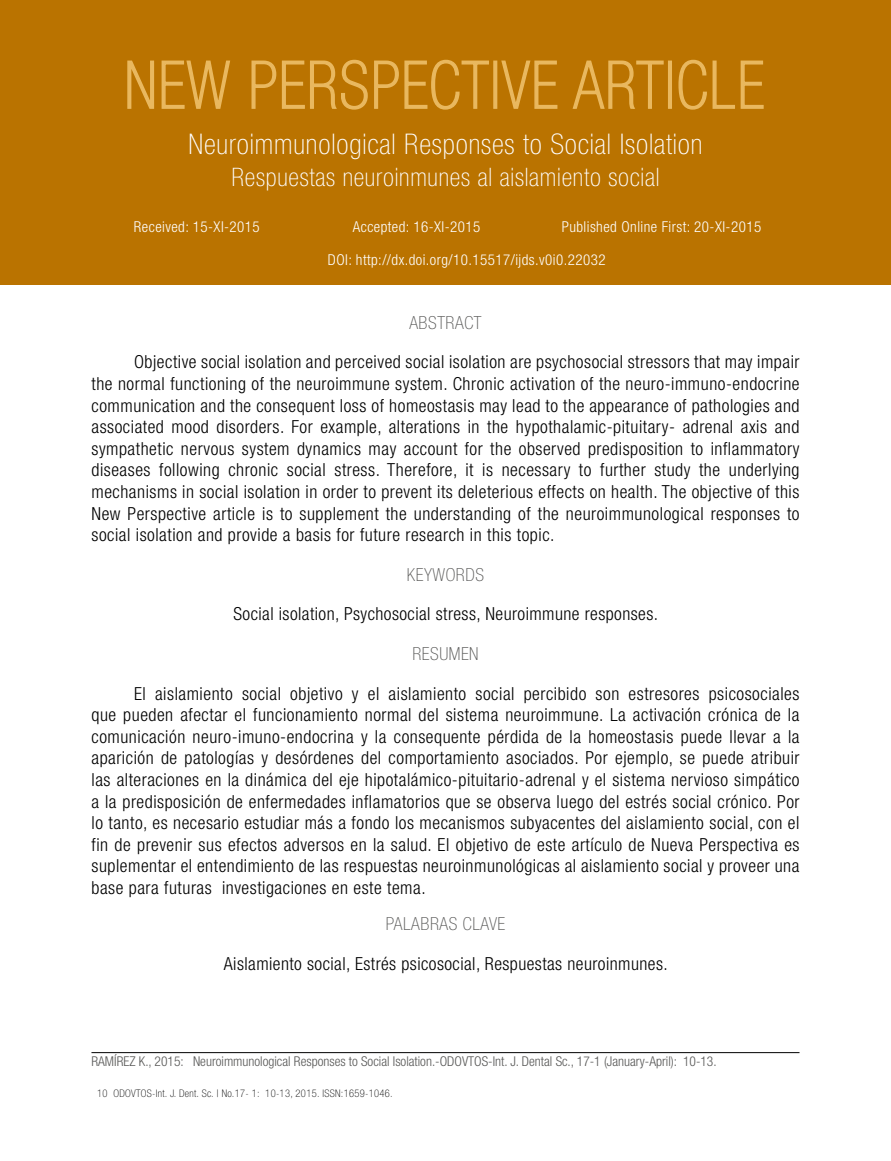
<style>
.page{position:relative;width:891px;height:1161px;background:#fff}
.page>*{position:absolute;margin:0;border:0;box-sizing:border-box;transform-origin:0 0}
.t1{font:100 condensed 28.5px "Helvetica Neue LT Std";letter-spacing:.03em;color:#fff}
.t2{font:100 condensed 25.5px "Helvetica Neue LT Std";letter-spacing:.03em;color:#fff}
.t3{font:300 condensed 18px/21.6px "Helvetica Neue LT Std";letter-spacing:.025em;color:#000;text-align:justify}
.t4{font:100 condensed 18px "Helvetica Neue LT Std";letter-spacing:.03em;color:#575756}
.t5{font:300 condensed 15px "Helvetica Neue LT Std";letter-spacing:.03em;color:#fff}
.t6{font:300 condensed 13.5px "Helvetica Neue LT Std";color:#575756}
.t7{font:100 condensed 10.5px "Helvetica Neue LT Std";letter-spacing:.03em;color:#000}
</style>
<div class="page">
<hr style="left:91px;top:1052px;width:709px;height:1px;background:#000">
<div style="left:0;top:0;width:891px;height:285px;background:#ba7300"></div>
<svg style="left:127px;top:59px;width:637px;height:51px"></svg>
<hr style="left:890px;top:0;width:1px;height:1161px;background:#ba7300">
<h1 class="t1" style="left:189px;top:128px;width:515px">Neuroimmunological Responses to Social Isolation</h1>
<h2 class="t2" style="left:231px;top:163px;width:430px">Respuestas neuroinmunes al aislamiento social</h2>
<p class="t5" style="left:134px;top:218px;width:127px">Received: 15-XI-2015</p>
<p class="t5" style="left:353px;top:218px;width:129px">Accepted: 16-XI-2015</p>
<p class="t5" style="left:562px;top:218px;width:201px">Published Online First: 20-XI-2015</p>
<p class="t5" style="left:328px;top:251px;width:279px">DOI: http://dx.doi.org/10.15517/ijds.v0i0.22032</p>
<p class="t4" style="left:409px;top:312px;width:74px">ABSTRACT</p>
<p class="t3" style="left:91px;top:351px;width:710px;text-indent:43px">Objective social isolation and perceived social isolation are psychosocial stressors that may impair the normal functioning of the neuroimmune system. Chronic activation of the neuro-immuno-endocrine communication and the consequent loss of homeostasis may lead to the appearance of pathologies and associated mood disorders. For example, alterations in the hypothalamic-pituitary- adrenal axis and sympathetic nervous system dynamics may account for the observed predisposition to inflammatory diseases following chronic social stress. Therefore, it is necessary to further study the underlying mechanisms in social isolation in order to prevent its deleterious effects on health. The objective of this New Perspective article is to supplement the understanding of the neuroimmunological responses to social isolation and provide a basis for future research in this topic.</p>
<p class="t4" style="left:407px;top:564px;width:79px">KEYWORDS</p>
<p class="t3" style="left:234px;top:603px;width:426px">Social isolation, Psychosocial stress, Neuroimmune responses.</p>
<p class="t4" style="left:412px;top:644px;width:68px">RESUMEN</p>
<p class="t3" style="left:91px;top:682px;width:710px;text-indent:43px">El aislamiento social objetivo y el aislamiento social percibido son estresores psicosociales que pueden afectar el funcionamiento normal del sistema neuroimmune. La activación crónica de la comunicación neuro-imuno-endocrina y la consequente pérdida de la homeostasis puede llevar a la aparición de patologías y desórdenes del comportamiento asociados. Por ejemplo, se puede atribuir las alteraciones en la dinámica del eje hipotalámico-pituitario-adrenal y el sistema nervioso simpático a la predisposición de enfermedades inflamatorios que se observa luego del estrés social crónico. Por lo tanto, es necesario estudiar más a fondo los mecanismos subyacentes del aislamiento social, con el fin de prevenir sus efectos adversos en la salud. El objetivo de este artículo de Nueva Perspectiva es suplementar el entendimiento de las respuestas neuroinmunológicas al aislamiento social y proveer una base para futuras investigaciones en este tema.</p>
<p class="t4" style="left:386px;top:914px;width:121px">PALABRAS CLAVE</p>
<p class="t3" style="left:224px;top:952px;width:446px">Aislamiento social, Estrés psicosocial, Respuestas neuroinmunes.</p>
<p class="t6" style="left:91px;top:1053px;width:627px">RAMÍREZ K., 2015: Neuroimmunological Responses to Social Isolation.-ODOVTOS-Int. J. Dental Sc., 17-1 (January-April): 10-13.</p>
<p class="t7" style="left:97px;top:1088px;width:297px">10 ODOVTOS-Int. J. Dent. Sc. | No.17- 1: 10-13, 2015. ISSN:1659-1046.</p>
</div>
